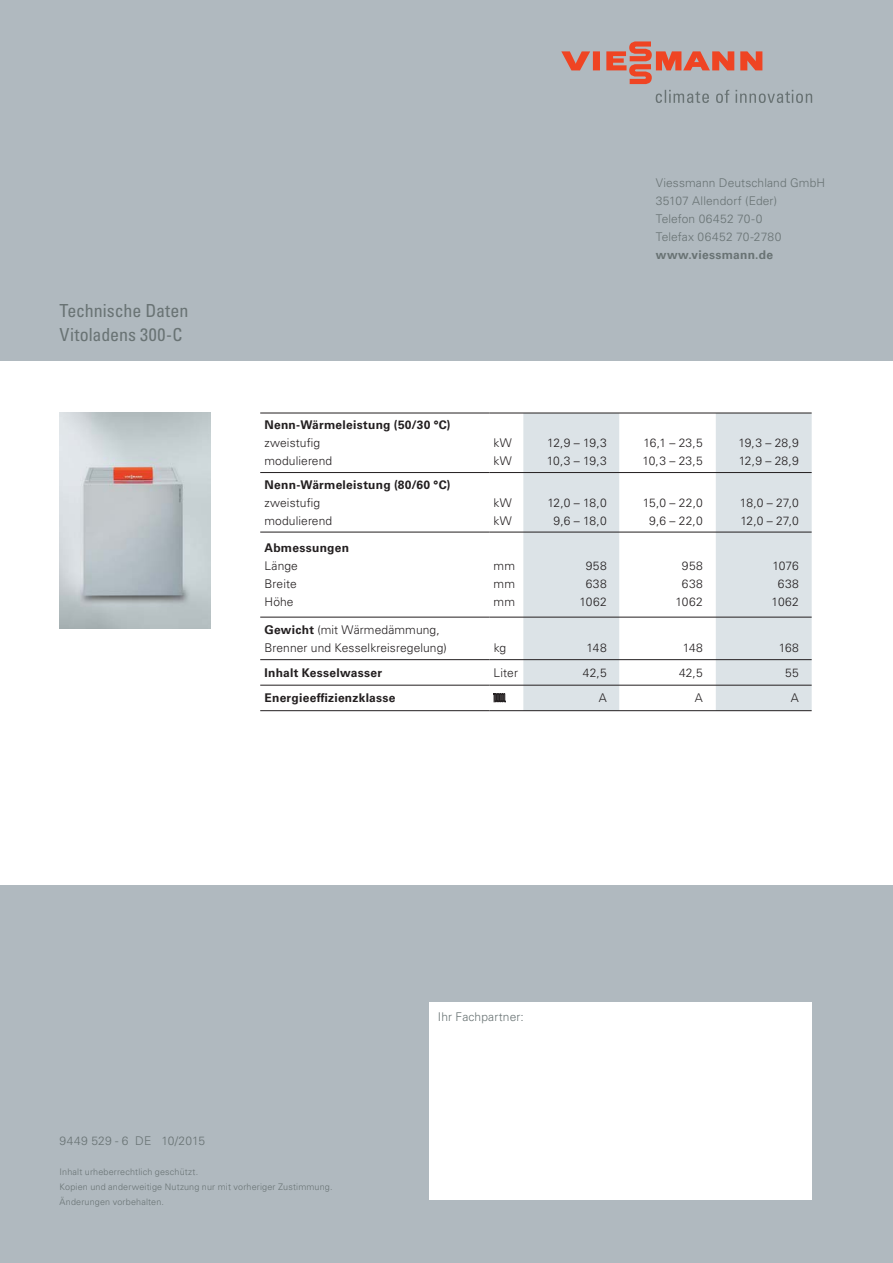
<style>
.page{position:relative;width:893px;height:1263px;background:#b0b9bf}
.page>*{position:absolute;margin:0;border:0;box-sizing:border-box;transform-origin:0 0}
.t1{font:condensed 18px/24px "Univers LTCYR 57";letter-spacing:-.005em;color:#697374}
.t2{font:300 12px/18px "Univers LTCYR 45";letter-spacing:.01em;color:#231f20}
.t3{font:300 12px/18px "Univers LTCYR 45";letter-spacing:.01em;color:#697374}
.t4{font:700 12px "Univers LTCYR 65";letter-spacing:.02em;color:#231f20}
.t5{font:300 12px/18px "Univers LTCYR 45";letter-spacing:.04em;color:#231f20;text-align:center}
.t6{font:700 12px "Univers LTCYR 65";letter-spacing:.025em;color:#697374}
.t7{font:300 9px/15px "Univers LTCYR 45";letter-spacing:.02em;color:#697374}
.s1{font-family:"Univers LTCYR 65";font-weight:700}
</style>
<div class="page">
<div style="left:0;top:361px;width:893px;height:523px;background:#fff"></div>
<div style="left:429px;top:1002px;width:383px;height:198px;background:#fff"></div>
<img style="left:60px;top:413px;width:150px;height:216px">
<svg style="left:656px;top:90px;width:156px;height:13px"></svg>
<svg style="left:561px;top:41px;width:201px;height:43px"></svg>
<div style="left:523px;top:414px;width:289px;height:296px;background:#dce3e7"></div>
<svg style="left:619px;top:414px;width:97px;height:296px"></svg>
<hr style="left:260px;top:413px;width:229px;height:1px;background:#231f20">
<hr style="left:489px;top:413px;width:323px;height:1px;background:#231f20">
<hr style="left:260px;top:710px;width:229px;height:1px;background:#231f20">
<hr style="left:489px;top:710px;width:323px;height:1px;background:#231f20">
<hr style="left:260px;top:472px;width:229px;height:1px;background:#231f20">
<hr style="left:489px;top:472px;width:323px;height:1px;background:#231f20">
<hr style="left:260px;top:532px;width:229px;height:1px;background:#231f20">
<hr style="left:489px;top:532px;width:323px;height:1px;background:#231f20">
<hr style="left:260px;top:617px;width:229px;height:1px;background:#231f20">
<hr style="left:489px;top:617px;width:323px;height:1px;background:#231f20">
<hr style="left:260px;top:659px;width:229px;height:1px;background:#231f20">
<hr style="left:489px;top:659px;width:323px;height:1px;background:#231f20">
<hr style="left:260px;top:685px;width:229px;height:1px;background:#231f20">
<hr style="left:489px;top:685px;width:323px;height:1px;background:#231f20">
<svg style="left:494px;top:693px;width:12px;height:9px"></svg>
<h1 class="t1" style="left:60px;top:299px;width:130px">Technische Daten<br>Vitoladens 300-C</h1>
<p class="t3" style="left:656px;top:175px;width:171px">Viessmann Deutschland GmbH<br>35107 Allendorf (Eder)<br>Telefon 06452 70-0<br>Telefax 06452 70-2780</p>
<p class="t6" style="left:656px;top:251px;width:119px">www.viessmann.de</p>
<p class="t4" style="left:264px;top:421px;width:188px">Nenn-Wärmeleistung (50/30 °C)</p>
<p class="t2" style="left:264px;top:435px;width:69px">zweistufig modulierend</p>
<p class="t2" style="left:494px;top:435px;width:20px">kW kW</p>
<p class="t2" style="left:547px;top:435px;width:61px">12,9 – 19,3<br>10,3 – 19,3</p>
<p class="t2" style="left:642px;top:435px;width:62px">16,1 – 23,5<br>10,3 – 23,5</p>
<p class="t2" style="left:738px;top:435px;width:62px">19,3 – 28,9<br>12,9 – 28,9</p>
<p class="t4" style="left:264px;top:480px;width:188px">Nenn-Wärmeleistung (80/60 °C)</p>
<p class="t2" style="left:264px;top:495px;width:69px">zweistufig modulierend</p>
<p class="t2" style="left:494px;top:495px;width:20px">kW kW</p>
<p class="t2" style="left:547px;top:495px;width:61px;text-align:center">12,0 – 18,0<br>9,6 – 18,0</p>
<p class="t2" style="left:643px;top:495px;width:61px;text-align:center">15,0 – 22,0<br>9,6 – 22,0</p>
<p class="t2" style="left:740px;top:495px;width:60px">18,0 – 27,0<br>12,0 – 27,0</p>
<p class="t4" style="left:264px;top:543px;width:86px">Abmessungen</p>
<p class="t2" style="left:264px;top:558px;width:35px;text-align:justify">Länge Breite Höhe</p>
<p class="t2" style="left:494px;top:558px;width:23px;text-align:justify">mm mm mm</p>
<p class="t5" style="left:579px;top:558px;width:29px">958<br>638<br>1062</p>
<p class="t5" style="left:675px;top:558px;width:29px">958<br>638<br>1062</p>
<p class="t2" style="left:772px;top:558px;width:29px;text-align:center">1076<br>638<br>1062</p>
<p class="t2" style="left:264px;top:622px;width:184px"><span class="s1">Gewicht</span> (mit Wärmedämmung,<br>Brenner und Kesselkreisregelung)</p>
<p class="t2" style="left:494px;top:640px;width:14px">kg</p>
<p class="t2" style="left:587px;top:640px;width:22px">148</p>
<p class="t2" style="left:683px;top:640px;width:22px">148</p>
<p class="t2" style="left:779px;top:640px;width:22px">168</p>
<p class="t4" style="left:264px;top:668px;width:119px">Inhalt Kesselwasser</p>
<p class="t2" style="left:494px;top:665px;width:26px">Liter</p>
<p class="t2" style="left:583px;top:665px;width:25px">42,5</p>
<p class="t2" style="left:679px;top:665px;width:25px">42,5</p>
<p class="t2" style="left:785px;top:665px;width:15px">55</p>
<p class="t4" style="left:264px;top:694px;width:133px">Energieeffizienzklasse</p>
<p class="t2" style="left:599px;top:690px;width:10px">A</p>
<p class="t2" style="left:695px;top:690px;width:10px">A</p>
<p class="t2" style="left:791px;top:690px;width:10px">A</p>
<p class="t3" style="left:438px;top:1009px;width:87px">Ihr Fachpartner:</p>
<p class="t3" style="left:60px;top:1133px;width:147px">9449 529 - 6 DE 10/2015</p>
<p class="t7" style="left:60px;top:1165px;width:275px">Inhalt urheberrechtlich geschützt.<br>Kopien und anderweitige Nutzung nur mit vorheriger Zustimmung.<br>Änderungen vorbehalten.</p>
</div>
